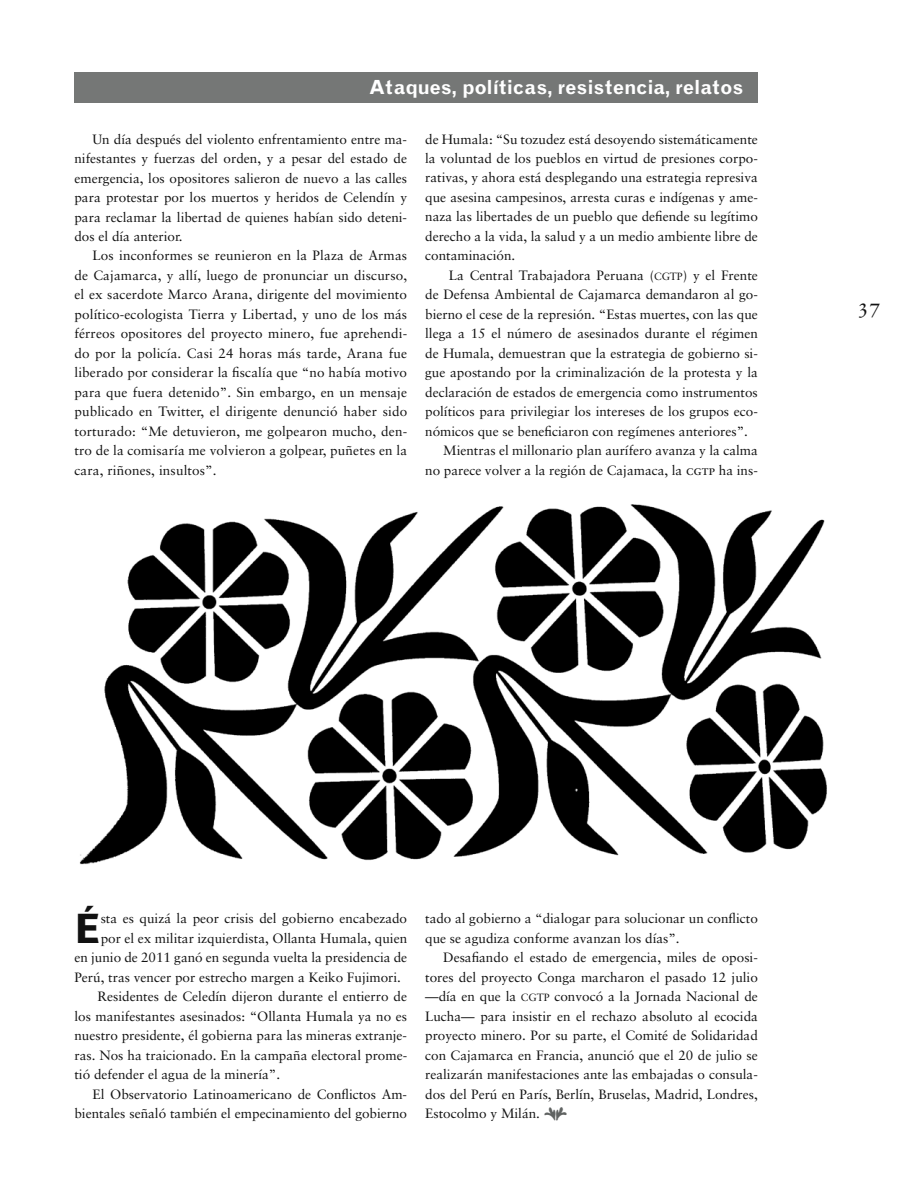
<style>
.page{position:relative;width:915px;height:1191px;background:#fff}
.page>*{position:absolute;margin:0;border:0;box-sizing:border-box;transform-origin:0 0}
.t1{font:700 40.5px "Grotesque";color:#121212}
.t2{font:21px "Sabon Roman SC";color:#121212}
.t3{font:700 19.5px "Grotesque";color:#fff}
.t4{font:13.5px/19.5px "Sabon";color:#121212;text-align:justify}
.s1{font-size:10.5px}
.s2{font-family:"Sabon Roman SC"}
.s3{color:#606362}
</style>
<div class="page">
<div style="left:74px;top:72px;width:683px;height:30px;background:#757776"></div>
<img style="left:79px;top:504px;width:748px;height:361px">
<h3 class="t3" style="left:369px;top:75px;width:375px">Ataques, políticas, resistencia, relatos</h3>
<p class="t4" style="left:74px;top:129px;width:334px;text-indent:18px">Un día después del violento enfrentamiento entre ma&shy;nifestantes y fuerzas del orden, y a pesar del estado de emergencia, los opositores salieron de nuevo a las calles para protestar por los muertos y heridos de Celendín y para reclamar la libertad de quienes habían sido deteni&shy;dos el día anterior.</p>
<p class="t4" style="left:74px;top:246px;width:334px;text-indent:18px">Los inconformes se reunieron en la Plaza de Armas de Cajamarca, y allí, luego de pronunciar un discurso, el ex sacerdote Marco Arana, dirigente del movimiento político-ecologista Tierra y Libertad, y uno de los más férreos opositores del proyecto minero, fue aprehendi&shy;do por la policía. Casi 24 horas más tarde, Arana fue liberado por considerar la fiscalía que “no había motivo para que fuera detenido”. Sin embargo, en un mensaje publicado en Twitter, el dirigente denunció haber sido torturado: “Me detuvieron, me golpearon mucho, den&shy;tro de la comisaría me volvieron a golpear, puñetes en la cara, riñones, insultos”.</p>
<p class="t4" style="left:425px;top:129px;width:334px">de Humala: “Su tozudez está desoyendo sistemáticamente la voluntad de los pueblos en virtud de presiones corpo&shy;rativas, y ahora está desplegando una estrategia represiva que asesina campesinos, arresta curas e indígenas y ame&shy;naza las libertades de un pueblo que defiende su legítimo derecho a la vida, la salud y a un medio ambiente libre de contaminación.</p>
<p class="t4" style="left:449px;top:265px;width:310px">La Central Trabajadora Peruana (<span class="s1">CGTP</span>) y el Frente</p>
<p class="t4" style="left:425px;top:285px;width:334px">de Defensa Ambiental de Cajamarca demandaron al go-</p>
<p class="t4" style="left:425px;top:304px;width:334px">bierno el cese de la represión. “Estas muertes, con las que</p>
<p class="t4" style="left:425px;top:324px;width:334px">llega a 15 el número de asesinados durante el régimen</p>
<p class="t4" style="left:425px;top:343px;width:334px">de Humala, demuestran que la estrategia de gobierno si-</p>
<p class="t4" style="left:425px;top:363px;width:334px">gue apostando por la criminalización de la protesta y la</p>
<p class="t4" style="left:425px;top:382px;width:334px">declaración de estados de emergencia como instrumentos</p>
<p class="t4" style="left:425px;top:402px;width:334px">políticos para privilegiar los intereses de los grupos eco-</p>
<p class="t4" style="left:425px;top:421px;width:324px">nómicos que se beneficiaron con regímenes anteriores”.</p>
<p class="t4" style="left:443px;top:441px;width:316px">Mientras el millonario plan aurífero avanza y la calma</p>
<p class="t4" style="left:425px;top:460px;width:334px">no parece volver a la región de Cajamaca, la <span class="s2">cgtp</span> ha ins-</p>
<h2 class="t2" style="left:857px;top:293px;width:25px">37</h2>
<h1 class="t1" style="left:74px;top:904px;width:28px">É</h1>
<p class="t4" style="left:101px;top:908px;width:308px">sta es quizá la peor crisis del gobierno encabezado</p>
<p class="t4" style="left:101px;top:928px;width:308px">por el ex militar izquierdista, Ollanta Humala, quien</p>
<p class="t4" style="left:74px;top:947px;width:334px">en junio de 2011 ganó en segunda vuelta la presidencia de</p>
<p class="t4" style="left:74px;top:967px;width:328px">Perú, tras vencer por estrecho margen a Keiko Fujimori.</p>
<p class="t4" style="left:97px;top:986px;width:311px">Residentes de Celedín dijeron durante el entierro de</p>
<p class="t4" style="left:74px;top:1006px;width:334px">los manifestantes asesinados: “Ollanta Humala ya no es</p>
<p class="t4" style="left:74px;top:1025px;width:334px">nuestro presidente, él gobierna para las mineras extranje-</p>
<p class="t4" style="left:74px;top:1045px;width:334px">ras. Nos ha traicionado. En la campaña electoral prome-</p>
<p class="t4" style="left:74px;top:1064px;width:207px">tió defender el agua de la minería”.</p>
<p class="t4" style="left:92px;top:1084px;width:316px">El Observatorio Latinoamericano de Conflictos Am-</p>
<p class="t4" style="left:74px;top:1103px;width:334px">bientales señaló también el empecinamiento del gobierno</p>
<p class="t4" style="left:425px;top:908px;width:334px">tado al gobierno a “dialogar para solucionar un conflicto que se agudiza conforme avanzan los días”.</p>
<p class="t4" style="left:425px;top:947px;width:334px;text-indent:18px">Desafiando el estado de emergencia, miles de oposi&shy;tores del proyecto Conga marcharon el pasado 12 julio —día en que la <span class="s1">CGTP</span> convocó a la Jornada Nacional de Lucha— para insistir en el rechazo absoluto al ecocida proyecto minero. Por su parte, el Comité de Solidaridad con Cajamarca en Francia, anunció que el 20 de julio se realizarán manifestaciones ante las embajadas o consula&shy;dos del Perú en París, Berlín, Bruselas, Madrid, Londres, Estocolmo y Milán. <span class="s3">●</span></p>
</div>
